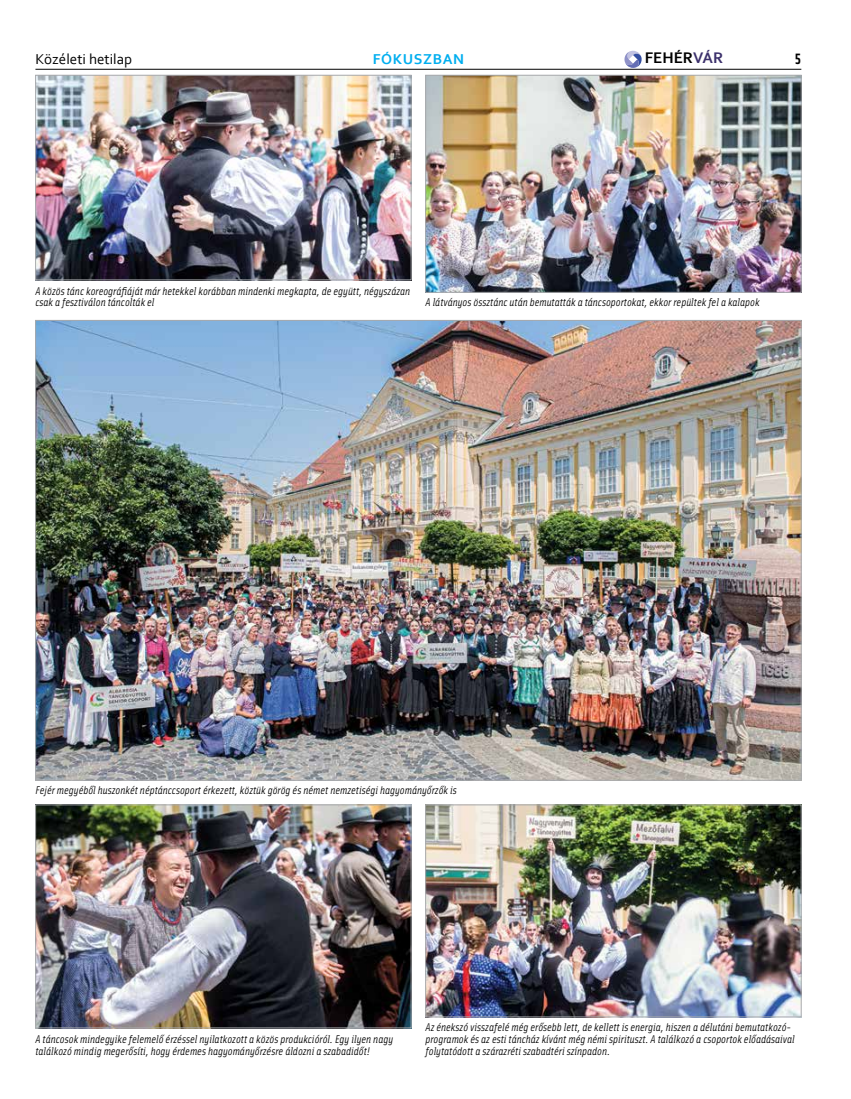
<style>
.page{position:relative;width:851px;height:1099px;background:#fff}
.page>*{position:absolute;margin:0;border:0;box-sizing:border-box;transform-origin:0 0}
.t1{font:700 16.12px "Corbel";color:#000}
.t2{font:15px "Corbel";color:#000}
.t3{font:700 15px "Corbel";letter-spacing:.04em;color:#00aeef}
.t4{font:700 15px "Solex";color:#000}
.t5{font:italic 11.25px/11.9px "Solex";color:#000}
.s1{color:#3c316c}
</style>
<div class="page">
<hr style="left:35px;top:69px;width:766px;height:1px;background:#000">
<svg style="left:624px;top:51px;width:17px;height:18px"></svg>
<img style="left:37px;top:806px;width:372px;height:220px">
<div style="left:35px;top:804px;width:376px;height:224px;border:1px solid #a7a9ac"></div>
<img style="left:427px;top:806px;width:372px;height:209px">
<div style="left:425px;top:804px;width:376px;height:213px;border:1px solid #a7a9ac"></div>
<img style="left:37px;top:77px;width:372px;height:201px">
<div style="left:35px;top:75px;width:376px;height:205px;border:1px solid #a7a9ac"></div>
<img style="left:427px;top:77px;width:372px;height:213px">
<div style="left:425px;top:75px;width:376px;height:217px;border:1px solid #a7a9ac"></div>
<img style="left:37px;top:322px;width:762px;height:456px">
<h2 class="t2" style="left:35px;top:49px;width:98px">Közéleti hetilap</h2>
<h2 class="t3" style="left:372px;top:49px;width:93px">FÓKUSZBAN</h2>
<h1 class="t1" style="left:644px;top:48px;width:80px">FEHÉR<span class="s1">VÁR</span></h1>
<h2 class="t4" style="left:794px;top:49px;width:8px">5</h2>
<p class="t5" style="left:35px;top:284px;width:376px">A közös tánc koreográfiáját már hetekkel korábban mindenki megkapta, de együtt, négyszázan csak a fesztiválon táncolták el</p>
<p class="t5" style="left:425px;top:296px;width:335px">A látványos össztánc után bemutatták a táncsoportokat, ekkor repültek fel a kalapok</p>
<p class="t5" style="left:35px;top:783px;width:423px">Fejér megyéből huszonkét néptánccsoport érkezett, köztük görög és német nemzetiségi hagyományőrzők is</p>
<p class="t5" style="left:35px;top:1032px;width:359px">A táncosok mindegyike felemelő érzéssel nyilatkozott a közös produkcióról. Egy ilyen nagy találkozó mindig megerősíti, hogy érdemes hagyományőrzésre áldozni a szabadidőt!</p>
<p class="t5" style="left:425px;top:1020px;width:371px">Az énekszó visszafelé még erősebb lett, de kellett is energia, hiszen a délutáni bemutatkozó&shy;programok és az esti táncház kívánt még némi spirituszt. A találkozó a csoportok előadásaival folytatódott a szárazréti szabadtéri színpadon.</p>
</div>
